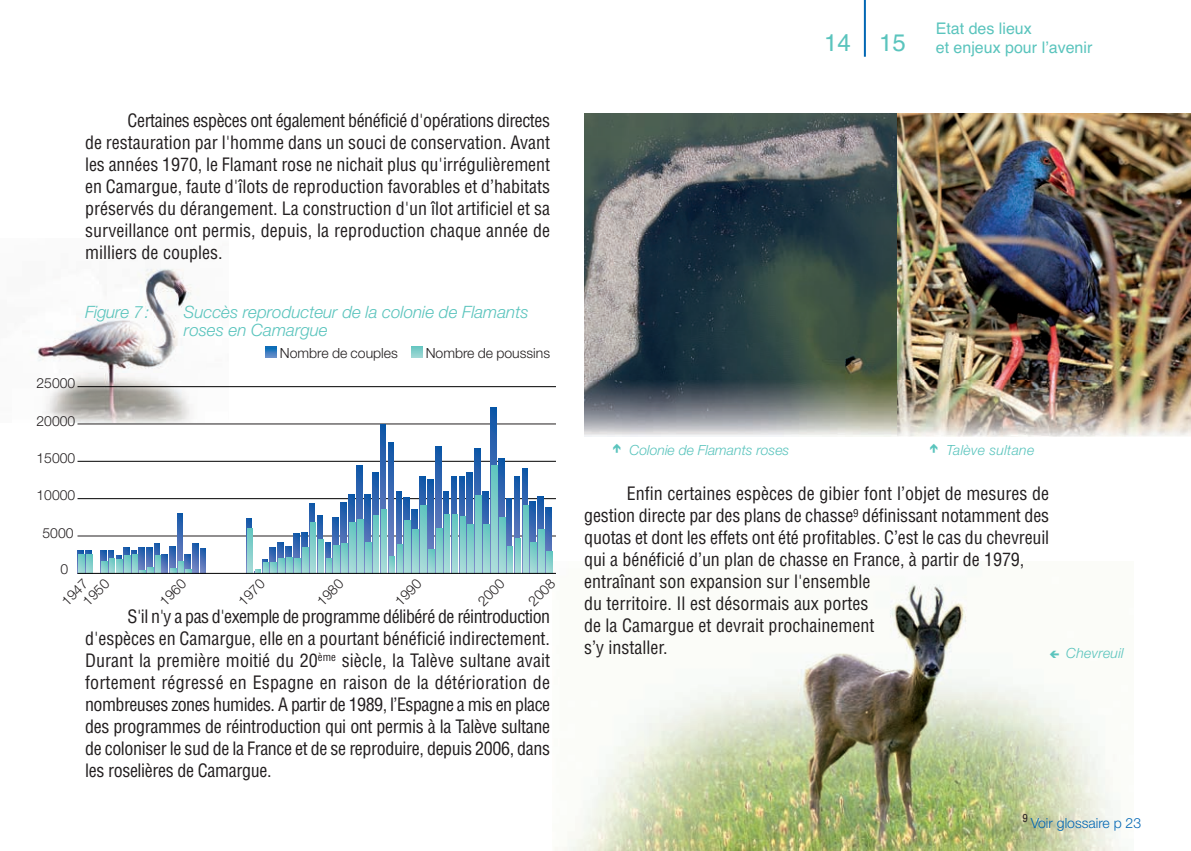
<style>
.page{position:relative;width:1191px;height:851px;background:#fff}
.page>*{position:absolute;margin:0;border:0;box-sizing:border-box;transform-origin:0 0}
.t1{font:24px "Helvetica";color:#5ac4bd}
.t2{font:condensed 18px/22px "Helvetica";color:#231f20;text-align:justify}
.t3{font:italic 300 17px/18px "Helvetica Neue";color:#5ac4bd}
.t4{font:16px "Helvetica";color:#5ac4bd}
.t5{font:300 14px/15px "Helvetica Neue";color:#231f20}
.t6{font:italic 300 14px "Helvetica Neue";color:#5ac4bd}
.t7{font:italic 300 14px "Helvetica Neue";letter-spacing:.02em;color:#5ac4bd}
.t8{font:300 14px "Helvetica Neue";color:#0166b3}
</style>
<div class="page">
<img style="left:37px;top:268px;width:155px;height:105px">
<img style="left:44px;top:373px;width:187px;height:50px">
<img style="left:552px;top:561px;width:569px;height:289px">
<hr style="left:864px;top:0;width:2px;height:57px;background:#0166b3">
<hr style="left:77px;top:386px;width:479px;height:1px;background:#000">
<hr style="left:77px;top:535px;width:479px;height:1px;background:#231f20">
<hr style="left:77px;top:498px;width:479px;height:1px;background:#000">
<hr style="left:77px;top:461px;width:479px;height:1px;background:#000">
<hr style="left:77px;top:423px;width:479px;height:1px;background:#231f20">
<svg style="left:78px;top:550px;width:5px;height:22px"></svg>
<svg style="left:85px;top:550px;width:6px;height:22px"></svg>
<svg style="left:108px;top:550px;width:6px;height:22px"></svg>
<svg style="left:116px;top:555px;width:6px;height:17px"></svg>
<svg style="left:124px;top:548px;width:5px;height:24px"></svg>
<svg style="left:131px;top:550px;width:6px;height:22px"></svg>
<svg style="left:139px;top:547px;width:6px;height:25px"></svg>
<svg style="left:147px;top:547px;width:5px;height:21px"></svg>
<svg style="left:154px;top:543px;width:6px;height:29px"></svg>
<svg style="left:162px;top:554px;width:6px;height:18px"></svg>
<svg style="left:170px;top:546px;width:5px;height:26px"></svg>
<svg style="left:177px;top:513px;width:6px;height:48px"></svg>
<svg style="left:185px;top:554px;width:5px;height:7px"></svg>
<svg style="left:192px;top:543px;width:6px;height:29px"></svg>
<svg style="left:200px;top:548px;width:6px;height:24px"></svg>
<svg style="left:246px;top:518px;width:6px;height:54px"></svg>
<div style="left:262px;top:559px;width:6px;height:14px;background:#2860ad"></div>
<svg style="left:270px;top:547px;width:5px;height:15px"></svg>
<svg style="left:278px;top:542px;width:5px;height:30px"></svg>
<svg style="left:286px;top:546px;width:5px;height:26px"></svg>
<svg style="left:293px;top:533px;width:6px;height:39px"></svg>
<svg style="left:301px;top:532px;width:6px;height:40px"></svg>
<svg style="left:309px;top:503px;width:6px;height:69px"></svg>
<svg style="left:317px;top:515px;width:6px;height:57px"></svg>
<svg style="left:325px;top:542px;width:6px;height:30px"></svg>
<svg style="left:333px;top:517px;width:5px;height:55px"></svg>
<svg style="left:412px;top:509px;width:5px;height:63px"></svg>
<svg style="left:341px;top:502px;width:5px;height:70px"></svg>
<svg style="left:349px;top:494px;width:5px;height:78px"></svg>
<svg style="left:364px;top:494px;width:6px;height:78px"></svg>
<svg style="left:396px;top:491px;width:6px;height:81px"></svg>
<svg style="left:404px;top:497px;width:5px;height:75px"></svg>
<svg style="left:357px;top:465px;width:5px;height:54px"></svg>
<svg style="left:372px;top:472px;width:6px;height:100px"></svg>
<svg style="left:420px;top:476px;width:5px;height:29px"></svg>
<svg style="left:451px;top:476px;width:6px;height:96px"></svg>
<svg style="left:459px;top:476px;width:6px;height:96px"></svg>
<svg style="left:467px;top:472px;width:5px;height:100px"></svg>
<svg style="left:475px;top:448px;width:5px;height:124px"></svg>
<svg style="left:498px;top:459px;width:6px;height:113px"></svg>
<svg style="left:506px;top:498px;width:6px;height:74px"></svg>
<svg style="left:530px;top:502px;width:5px;height:70px"></svg>
<svg style="left:538px;top:496px;width:5px;height:76px"></svg>
<svg style="left:546px;top:507px;width:5px;height:65px"></svg>
<svg style="left:514px;top:476px;width:6px;height:96px"></svg>
<svg style="left:522px;top:469px;width:6px;height:103px"></svg>
<svg style="left:443px;top:491px;width:6px;height:81px"></svg>
<svg style="left:483px;top:491px;width:5px;height:81px"></svg>
<svg style="left:490px;top:407px;width:6px;height:165px"></svg>
<svg style="left:427px;top:479px;width:6px;height:93px"></svg>
<svg style="left:435px;top:446px;width:6px;height:126px"></svg>
<svg style="left:380px;top:424px;width:6px;height:148px"></svg>
<svg style="left:388px;top:442px;width:6px;height:130px"></svg>
<svg style="left:101px;top:550px;width:5px;height:22px"></svg>
<svg style="left:79px;top:554px;width:5px;height:18px"></svg>
<svg style="left:86px;top:554px;width:6px;height:18px"></svg>
<svg style="left:102px;top:562px;width:5px;height:10px"></svg>
<svg style="left:109px;top:558px;width:6px;height:14px"></svg>
<svg style="left:117px;top:560px;width:6px;height:12px"></svg>
<svg style="left:125px;top:556px;width:5px;height:16px"></svg>
<svg style="left:132px;top:554px;width:6px;height:18px"></svg>
<svg style="left:140px;top:568px;width:13px;height:4px"></svg>
<svg style="left:155px;top:556px;width:6px;height:16px"></svg>
<svg style="left:171px;top:561px;width:20px;height:11px"></svg>
<svg style="left:254px;top:562px;width:22px;height:10px"></svg>
<svg style="left:279px;top:558px;width:5px;height:14px"></svg>
<svg style="left:287px;top:557px;width:5px;height:15px"></svg>
<svg style="left:294px;top:558px;width:6px;height:14px"></svg>
<svg style="left:326px;top:558px;width:6px;height:14px"></svg>
<svg style="left:389px;top:556px;width:6px;height:16px"></svg>
<svg style="left:397px;top:545px;width:5px;height:27px"></svg>
<svg style="left:405px;top:520px;width:5px;height:52px"></svg>
<svg style="left:413px;top:529px;width:5px;height:43px"></svg>
<svg style="left:428px;top:549px;width:6px;height:23px"></svg>
<svg style="left:507px;top:546px;width:6px;height:26px"></svg>
<svg style="left:531px;top:542px;width:5px;height:30px"></svg>
<svg style="left:547px;top:551px;width:5px;height:21px"></svg>
<svg style="left:539px;top:529px;width:5px;height:43px"></svg>
<svg style="left:515px;top:538px;width:6px;height:34px"></svg>
<svg style="left:523px;top:505px;width:6px;height:67px"></svg>
<svg style="left:436px;top:528px;width:6px;height:44px"></svg>
<svg style="left:444px;top:515px;width:6px;height:57px"></svg>
<svg style="left:452px;top:515px;width:6px;height:57px"></svg>
<svg style="left:460px;top:517px;width:6px;height:55px"></svg>
<svg style="left:468px;top:524px;width:5px;height:48px"></svg>
<svg style="left:484px;top:524px;width:5px;height:48px"></svg>
<svg style="left:499px;top:517px;width:6px;height:55px"></svg>
<svg style="left:476px;top:495px;width:5px;height:77px"></svg>
<svg style="left:491px;top:465px;width:6px;height:107px"></svg>
<svg style="left:420px;top:505px;width:6px;height:67px"></svg>
<svg style="left:334px;top:545px;width:5px;height:27px"></svg>
<svg style="left:342px;top:543px;width:5px;height:29px"></svg>
<svg style="left:350px;top:522px;width:5px;height:50px"></svg>
<svg style="left:357px;top:519px;width:6px;height:53px"></svg>
<svg style="left:373px;top:515px;width:6px;height:57px"></svg>
<svg style="left:381px;top:509px;width:6px;height:63px"></svg>
<svg style="left:365px;top:542px;width:6px;height:30px"></svg>
<svg style="left:302px;top:547px;width:6px;height:25px"></svg>
<svg style="left:318px;top:539px;width:6px;height:33px"></svg>
<svg style="left:310px;top:522px;width:6px;height:50px"></svg>
<svg style="left:247px;top:528px;width:6px;height:44px"></svg>
<hr style="left:77px;top:572px;width:479px;height:1px;background:#000">
<svg style="left:411px;top:346px;width:11px;height:12px"></svg>
<svg style="left:265px;top:346px;width:12px;height:12px"></svg>
<img style="left:584px;top:113px;width:607px;height:267px">
<img style="left:584px;top:380px;width:607px;height:57px">
<svg style="left:1050px;top:650px;width:9px;height:8px"></svg>
<p class="t2" style="left:85px;top:111px;width:466px;text-indent:43px">Certaines espèces ont également bénéficié d'opérations directes de restauration par l'homme dans un souci de conservation. Avant les années 1970, le Flamant rose ne nichait plus qu'irrégulièrement en Camargue, faute d'îlots de reproduction favorables et d’habitats préservés du dérangement. La construction d'un îlot artificiel et sa surveillance ont permis, depuis, la reproduction chaque année de milliers de couples.</p>
<p class="t5" style="left:37px;top:376px;width:40px">25000</p>
<p class="t5" style="left:37px;top:413px;width:40px">20000</p>
<p class="t3" style="left:85px;top:304px;width:66px">Figure 7 :</p>
<p class="t3" style="left:184px;top:304px;width:346px">Succès reproducteur de la colonie de Flamants roses en Camargue</p>
<p class="t5" style="left:280px;top:346px;width:119px">Nombre de couples</p>
<p class="t5" style="left:426px;top:346px;width:126px">Nombre de poussins</p>
<p class="t5" style="left:37px;top:451px;width:40px">15000</p>
<p class="t5" style="left:37px;top:488px;width:40px">10000</p>
<p class="t5" style="left:43px;top:525px;width:33px">5000</p>
<p class="t5" style="left:61px;top:561px;width:9px">0</p>
<p class="t5" style="left:69px;top:587px;width:33px;text-indent:-15px;rotate:-45deg">1947<br>1950</p>
<p class="t5" style="left:157px;top:597px;width:33px;rotate:-45deg">1960</p>
<p class="t5" style="left:235px;top:597px;width:33px;rotate:-45deg">1970</p>
<p class="t5" style="left:314px;top:597px;width:33px;rotate:-45deg">1980</p>
<p class="t5" style="left:392px;top:597px;width:33px;rotate:-45deg">1990</p>
<p class="t5" style="left:475px;top:597px;width:33px;rotate:-45deg">2000</p>
<p class="t5" style="left:525px;top:597px;width:33px;rotate:-45deg">2008</p>
<p class="t2" style="left:85px;top:606px;width:466px;text-indent:43px">S'il n'y a pas d'exemple de programme délibéré de réintroduction d'espèces en Camargue, elle en a pourtant bénéficié indirectement.<br>Durant la première moitié du 20<sup>ème</sup> siècle, la Talève sultane avait fortement régressé en Espagne en raison de la détérioration de nombreuses zones humides. A partir de 1989, l’Espagne a mis en place des programmes de réintroduction qui ont permis à la Talève sultane de coloniser le sud de la France et de se reproduire, depuis 2006, dans les roselières de Camargue.</p>
<p class="t4" style="left:935px;top:19px;width:98px">Etat des lieux</p>
<h1 class="t1" style="left:824px;top:29px;width:28px">14</h1>
<p class="t4" style="left:935px;top:38px;width:158px">et enjeux pour lʼavenir</p>
<h1 class="t1" style="left:879px;top:29px;width:28px">15</h1>
<p class="t6" style="left:629px;top:444px;width:161px">Colonie de Flamants roses</p>
<p class="t7" style="left:946px;top:444px;width:89px">Talève sultane</p>
<p class="t2" style="left:584px;top:484px;width:466px;text-align:left;text-indent:43px">Enfin certaines espèces de gibier font l’objet de mesures de gestion directe par des plans de chasse<sup>9</sup> définissant notamment des quotas et dont les effets ont été profitables. C’est le cas du chevreuil qui a bénéficié d’un plan de chasse en France, à partir de 1979, entraînant son expansion sur l'ensemble<br>du territoire. Il est désormais aux portes<br>de la Camargue et devrait prochainement<br>s’y installer.</p>
<p class="t7" style="left:1066px;top:648px;width:59px">Chevreuil</p>
<p class="t8" style="left:1022px;top:817px;width:120px"><sup>9</sup> Voir glossaire p 23</p>
</div>
